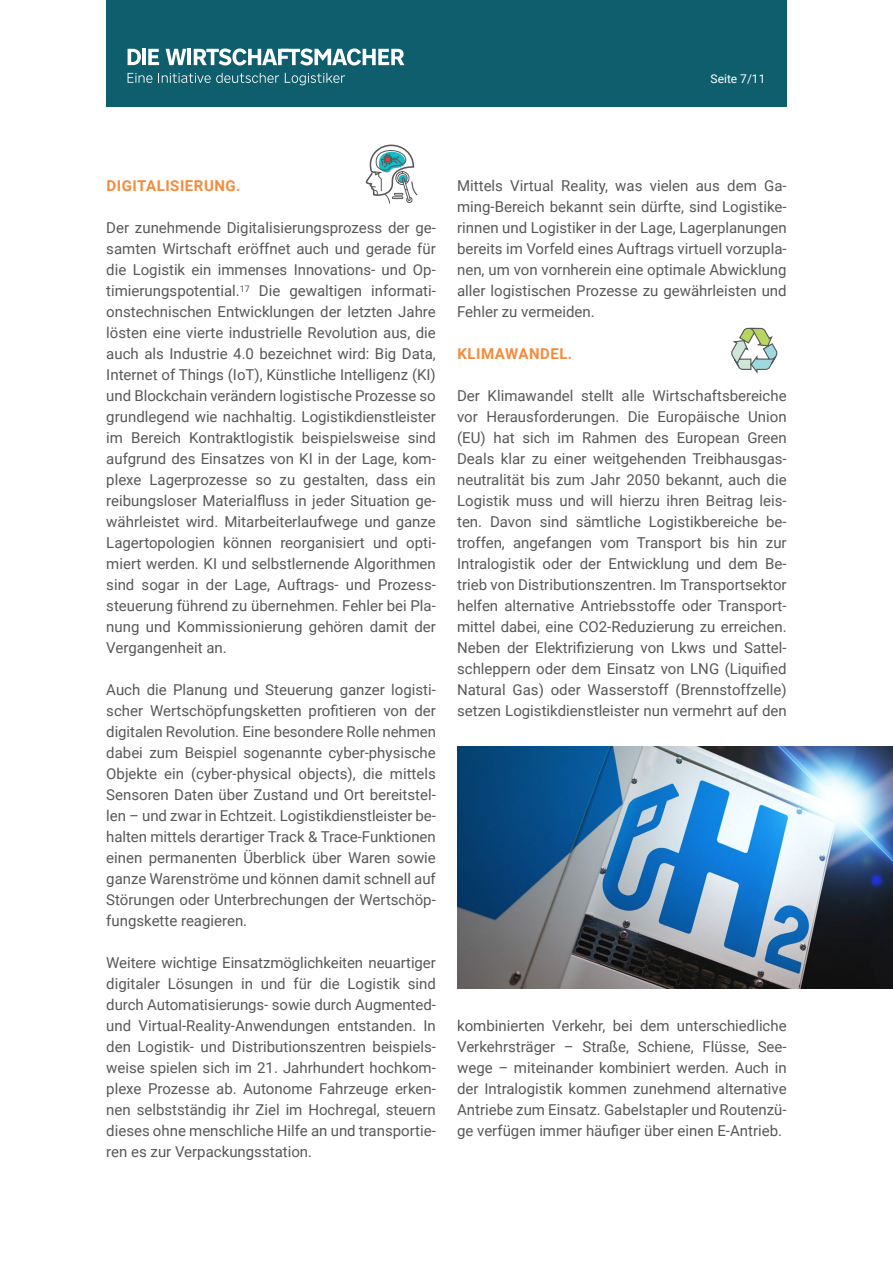
<style>
.page{position:relative;width:893px;height:1263px;background:#fff}
.page>*{position:absolute;margin:0;border:0;box-sizing:border-box;transform-origin:0 0}
.t1{font:15px/21px "Roboto";color:#57585a;text-align:justify}
.t2{font:700 15px "Roboto";letter-spacing:.035em;color:#f58b3c}
.t3{font:12px "Roboto";color:#fff}
</style>
<div class="page">
<img style="left:457px;top:746px;width:436px;height:243px">
<svg style="left:365px;top:144px;width:53px;height:60px"></svg>
<svg style="left:731px;top:327px;width:47px;height:47px"></svg>
<div style="left:106px;top:0;width:681px;height:106px;background:#0f5e6e"></div>
<svg style="left:166px;top:49px;width:20px;height:16px"></svg>
<hr style="left:188px;top:49px;width:3px;height:16px;background:#fff">
<svg style="left:194px;top:48px;width:210px;height:17px"></svg>
<svg style="left:128px;top:49px;width:13px;height:16px"></svg>
<hr style="left:142px;top:49px;width:4px;height:16px;background:#fff">
<svg style="left:148px;top:49px;width:11px;height:16px"></svg>
<svg style="left:128px;top:73px;width:24px;height:10px"></svg>
<svg style="left:161px;top:73px;width:118px;height:10px"></svg>
<svg style="left:285px;top:73px;width:60px;height:12px"></svg>
<p class="t3" style="left:711px;top:70px;width:56px">Seite 7/11</p>
<p class="t2" style="left:107px;top:175px;width:135px">DIGITALISIERUNG.</p>
<p class="t1" style="left:106px;top:217px;width:331px">Der zunehmende Digitalisierungsprozess der ge&shy;samten Wirtschaft eröffnet auch und gerade für die Logistik ein immenses Innovations- und Op&shy;timierungspotential.<sup>17</sup> Die gewaltigen informati&shy;onstechnischen Entwicklungen der letzten Jahre lösten eine vierte industrielle Revolution aus, die auch als Industrie 4.0 bezeichnet wird: Big Data, Internet of Things (IoT), Künstliche Intelligenz (KI) und Blockchain verändern logistische Prozesse so grundlegend wie nachhaltig. Logistikdienstleister im Bereich Kontraktlogistik beispielsweise sind aufgrund des Einsatzes von KI in der Lage, kom&shy;plexe Lagerprozesse so zu gestalten, dass ein reibungsloser Materialfluss in jeder Situation ge&shy;währleistet wird. Mitarbeiterlaufwege und ganze Lagertopologien können reorganisiert und opti&shy;miert werden. KI und selbstlernende Algorithmen sind sogar in der Lage, Auftrags- und Prozess&shy;steuerung führend zu übernehmen. Fehler bei Pla&shy;nung und Kommissionierung gehören damit der Vergangenheit an.</p>
<p class="t1" style="left:106px;top:679px;width:331px">Auch die Planung und Steuerung ganzer logisti&shy;scher Wertschöpfungsketten profitieren von der digitalen Revolution. Eine besondere Rolle nehmen dabei zum Beispiel sogenannte cyber-physische Objekte ein (cyber-physical objects), die mittels Sensoren Daten über Zustand und Ort bereitstel&shy;len – und zwar in Echtzeit. Logistikdienstleister be&shy;halten mittels derartiger Track &amp; Trace-Funktionen einen permanenten Überblick über Waren sowie ganze Warenströme und können damit schnell auf Störungen oder Unterbrechungen der Wertschöp&shy;fungskette reagieren.</p>
<p class="t1" style="left:106px;top:952px;width:331px">Weitere wichtige Einsatzmöglichkeiten neuartiger digitaler Lösungen in und für die Logistik sind durch Automatisierungs- sowie durch Augmented&shy;und Virtual-Reality-Anwendungen entstanden. In den Logistik- und Distributionszentren beispiels&shy;weise spielen sich im 21. Jahrhundert hochkom&shy;plexe Prozesse ab. Autonome Fahrzeuge erken&shy;nen selbstständig ihr Ziel im Hochregal, steuern dieses ohne menschliche Hilfe an und transportie&shy;ren es zur Verpackungsstation.</p>
<p class="t1" style="left:457px;top:175px;width:331px">Mittels Virtual Reality, was vielen aus dem Ga&shy;ming-Bereich bekannt sein dürfte, sind Logistike&shy;rinnen und Logistiker in der Lage, Lagerplanungen bereits im Vorfeld eines Auftrags virtuell vorzupla&shy;nen, um von vornherein eine optimale Abwicklung aller logistischen Prozesse zu gewährleisten und Fehler zu vermeiden.</p>
<p class="t2" style="left:457px;top:343px;width:116px">KLIMAWANDEL.</p>
<p class="t1" style="left:457px;top:385px;width:331px">Der Klimawandel stellt alle Wirtschaftsbereiche vor Herausforderungen. Die Europäische Union (EU) hat sich im Rahmen des European Green Deals klar zu einer weitgehenden Treibhausgas&shy;neutralität bis zum Jahr 2050 bekannt, auch die Logistik muss und will hierzu ihren Beitrag leis&shy;ten. Davon sind sämtliche Logistikbereiche be&shy;troffen, angefangen vom Transport bis hin zur Intralogistik oder der Entwicklung und dem Be&shy;trieb von Distributionszentren. Im Transportsektor helfen alternative Antriebsstoffe oder Transport&shy;mittel dabei, eine CO2-Reduzierung zu erreichen.<br>Neben der Elektrifizierung von Lkws und Sattel&shy;schleppern oder dem Einsatz von LNG (Liquified Natural Gas) oder Wasserstoff (Brennstoffzelle) setzen Logistikdienstleister nun vermehrt auf den</p>
<p class="t1" style="left:457px;top:1015px;width:331px">kombinierten Verkehr, bei dem unterschiedliche Verkehrsträger – Straße, Schiene, Flüsse, See&shy;wege – miteinander kombiniert werden. Auch in der Intralogistik kommen zunehmend alternative Antriebe zum Einsatz. Gabelstapler und Routenzü&shy;ge verfügen immer häufiger über einen E-Antrieb.</p>
</div>
